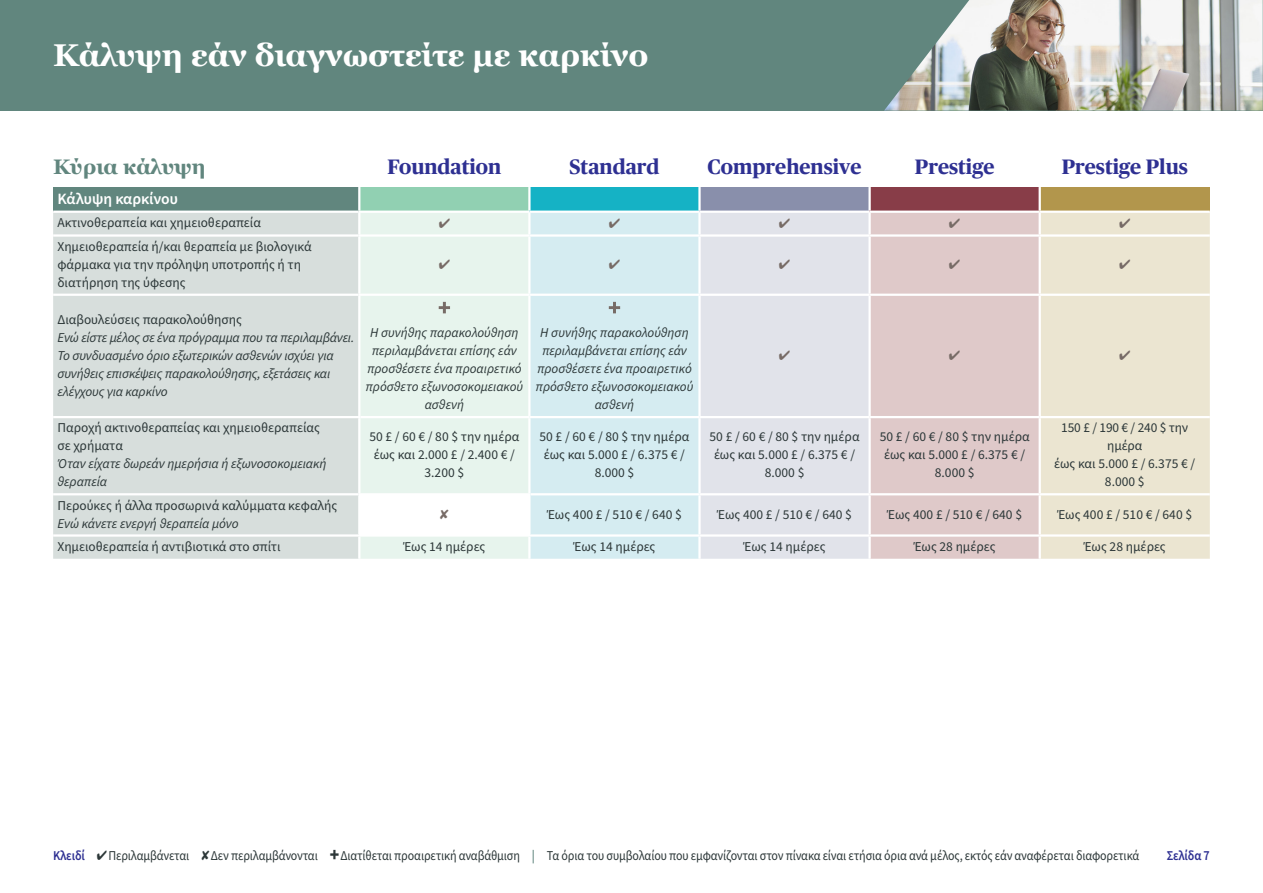
<style>
.page{position:relative;width:1263px;height:893px;background:#fff}
.page>*{position:absolute;margin:0;border:0;box-sizing:border-box;transform-origin:0 0}
.Main_title{font:700 31.5px "Georgia";color:#fff}
.t1{font:700 21px "Publico Headline Web";color:#2e3092}
.t2{font:700 21px "Georgia";color:#61867e}
.Table_Dividers{font:600 15.75px "Source Sans Pro";letter-spacing:-.005em;color:#fff}
.Table_Body_Grey{font:13.5px/18px "Source Sans Pro";color:#2c3738;text-align:center}
.Table_Body_Grey-2{font:italic 13.5px/18px "Source Sans Pro";color:#2c3738}
.body_copy_-_larger{font:13.5px "Source Sans Pro";letter-spacing:-.01em;color:#2c3738;scale:.9 1}
.body_copy_-_larger-2{font:600 13.5px "Source Sans Pro";letter-spacing:-.015em;color:#2e3092;scale:.9 1}
.s1{font-weight:600;color:#2e3092}
.s2{font-weight:900;font-size:19.5px}
.s3{font-weight:600;color:#61867e}
</style>
<div class="page">
<div style="left:0;top:0;width:1263px;height:111px;background:#61867e"></div>
<div style="left:53px;top:187px;width:306px;height:25px;background:#61867e"></div>
<div style="left:359px;top:187px;width:170px;height:25px;background:#91d0b2"></div>
<div style="left:529px;top:187px;width:170px;height:25px;background:#15b2c5"></div>
<div style="left:699px;top:187px;width:171px;height:25px;background:#898fab"></div>
<div style="left:870px;top:187px;width:170px;height:25px;background:#883d48"></div>
<div style="left:1040px;top:187px;width:170px;height:25px;background:#b2964c"></div>
<div style="left:53px;top:213px;width:305px;height:346px;background:#d7dedc"></div>
<div style="left:360px;top:213px;width:168px;height:346px;background:#e7f4ed"></div>
<div style="left:530px;top:213px;width:168px;height:346px;background:#d5ecf1"></div>
<div style="left:701px;top:213px;width:167px;height:346px;background:#e1e3ea"></div>
<div style="left:871px;top:213px;width:167px;height:346px;background:#dfc9c9"></div>
<div style="left:1041px;top:213px;width:169px;height:346px;background:#ebe5d1"></div>
<div style="left:359px;top:494px;width:170px;height:41px;background:#fff"></div>
<hr style="left:358px;top:294px;width:171px;height:2px;background:#fff">
<hr style="left:529px;top:294px;width:170px;height:2px;background:#fff">
<hr style="left:360px;top:416px;width:169px;height:2px;background:#fff">
<hr style="left:529px;top:416px;width:170px;height:2px;background:#fff">
<hr style="left:358px;top:187px;width:2px;height:24px;background:#fff">
<hr style="left:528px;top:187px;width:2px;height:24px;background:#fff">
<hr style="left:698px;top:187px;width:3px;height:24px;background:#fff">
<hr style="left:868px;top:187px;width:3px;height:24px;background:#fff">
<hr style="left:1038px;top:187px;width:3px;height:24px;background:#fff">
<hr style="left:530px;top:493px;width:169px;height:2px;background:#fff">
<hr style="left:53px;top:211px;width:305px;height:2px;background:#fff">
<hr style="left:53px;top:234px;width:305px;height:3px;background:#fff">
<hr style="left:53px;top:294px;width:305px;height:2px;background:#fff">
<hr style="left:53px;top:416px;width:307px;height:2px;background:#fff">
<hr style="left:53px;top:493px;width:305px;height:2px;background:#fff">
<hr style="left:699px;top:493px;width:171px;height:2px;background:#fff">
<hr style="left:870px;top:493px;width:170px;height:2px;background:#fff">
<hr style="left:1040px;top:493px;width:170px;height:2px;background:#fff">
<hr style="left:53px;top:534px;width:306px;height:3px;background:#fff">
<hr style="left:359px;top:534px;width:170px;height:3px;background:#fff">
<hr style="left:529px;top:534px;width:170px;height:3px;background:#fff">
<hr style="left:699px;top:534px;width:171px;height:3px;background:#fff">
<hr style="left:870px;top:534px;width:170px;height:3px;background:#fff">
<hr style="left:1040px;top:534px;width:170px;height:3px;background:#fff">
<hr style="left:358px;top:493px;width:172px;height:2px;background:#fff">
<hr style="left:358px;top:211px;width:171px;height:2px;background:#fff">
<hr style="left:529px;top:211px;width:170px;height:2px;background:#fff">
<hr style="left:699px;top:211px;width:171px;height:2px;background:#fff">
<hr style="left:870px;top:211px;width:170px;height:2px;background:#fff">
<hr style="left:1040px;top:211px;width:170px;height:2px;background:#fff">
<hr style="left:358px;top:234px;width:171px;height:3px;background:#fff">
<hr style="left:529px;top:234px;width:170px;height:3px;background:#fff">
<hr style="left:699px;top:234px;width:171px;height:3px;background:#fff">
<hr style="left:870px;top:234px;width:170px;height:3px;background:#fff">
<hr style="left:1040px;top:234px;width:170px;height:3px;background:#fff">
<hr style="left:699px;top:294px;width:171px;height:2px;background:#fff">
<hr style="left:870px;top:294px;width:170px;height:2px;background:#fff">
<hr style="left:1040px;top:294px;width:170px;height:2px;background:#fff">
<hr style="left:699px;top:416px;width:171px;height:2px;background:#fff">
<hr style="left:870px;top:416px;width:170px;height:2px;background:#fff">
<hr style="left:1040px;top:416px;width:170px;height:2px;background:#fff">
<svg style="left:439px;top:302px;width:11px;height:11px"></svg>
<svg style="left:609px;top:302px;width:11px;height:11px"></svg>
<img style="left:884px;top:0;width:379px;height:111px">
<svg style="left:439px;top:218px;width:11px;height:10px"></svg>
<svg style="left:609px;top:218px;width:11px;height:10px"></svg>
<svg style="left:779px;top:218px;width:11px;height:10px"></svg>
<svg style="left:949px;top:218px;width:11px;height:10px"></svg>
<svg style="left:1119px;top:218px;width:11px;height:10px"></svg>
<svg style="left:439px;top:259px;width:11px;height:10px"></svg>
<svg style="left:609px;top:259px;width:11px;height:10px"></svg>
<svg style="left:779px;top:259px;width:11px;height:10px"></svg>
<svg style="left:949px;top:259px;width:11px;height:10px"></svg>
<svg style="left:1119px;top:259px;width:11px;height:10px"></svg>
<svg style="left:779px;top:350px;width:11px;height:10px"></svg>
<svg style="left:949px;top:350px;width:11px;height:10px"></svg>
<svg style="left:1119px;top:350px;width:11px;height:10px"></svg>
<p class="Main_title" style="left:53px;top:35px;width:597px">Κάλυψη εάν διαγνωστείτε με καρκίνο</p>
<p class="t2" style="left:53px;top:153px;width:154px">Κύρια κάλυψη</p>
<p class="t1" style="left:388px;top:158px;width:115px">Foundation</p>
<p class="t1" style="left:570px;top:158px;width:91px">Standard</p>
<p class="t1" style="left:708px;top:158px;width:155px">Comprehensive</p>
<p class="t1" style="left:915px;top:158px;width:81px">Prestige</p>
<p class="t1" style="left:1062px;top:158px;width:128px">Prestige Plus</p>
<p class="Table_Dividers" style="left:57px;top:188px;width:122px">Κάλυψη καρκίνου</p>
<p class="Table_Body_Grey" style="left:57px;top:214px;width:205px">Ακτινοθεραπεία και χημειοθεραπεία</p>
<p class="Table_Body_Grey" style="left:57px;top:238px;width:256px;text-align:left">Χημειοθεραπεία ή/και θεραπεία με βιολογικά φάρμακα για την πρόληψη υποτροπής ή τη διατήρηση της ύφεσης</p>
<p class="Table_Body_Grey" style="left:57px;top:310px;width:186px">Διαβουλεύσεις παρακολούθησης</p>
<p class="Table_Body_Grey-2" style="left:57px;top:328px;width:298px">Ενώ είστε μέλος σε ένα πρόγραμμα που τα περιλαμβάνει.<br>Το συνδυασμένο όριο εξωτερικών ασθενών ισχύει για συνήθεις επισκέψεις παρακολούθησης, εξετάσεις και ελέγχους για καρκίνο</p>
<p class="Table_Body_Grey-2" style="left:365px;top:324px;width:159px;text-align:center">Η συνήθης παρακολούθηση περιλαμβάνεται επίσης εάν προσθέσετε ένα προαιρετικό πρόσθετο εξωνοσοκομειακού ασθενή</p>
<p class="Table_Body_Grey-2" style="left:536px;top:324px;width:159px;text-align:center">Η συνήθης παρακολούθηση περιλαμβάνεται επίσης εάν προσθέσετε ένα προαιρετικό πρόσθετο εξωνοσοκομειακού ασθενή</p>
<p class="Table_Body_Grey" style="left:57px;top:419px;width:264px;text-align:left">Παροχή ακτινοθεραπείας και χημειοθεραπείας σε χρήματα</p>
<p class="Table_Body_Grey-2" style="left:57px;top:455px;width:270px">Όταν είχατε δωρεάν ημερήσια ή εξωνοσοκομειακή θεραπεία</p>
<p class="Table_Body_Grey" style="left:369px;top:428px;width:151px">50 £ / 60 € / 80 $ την ημέρα έως και 2.000 £ / 2.400 € /<br>3.200 $</p>
<p class="Table_Body_Grey" style="left:539px;top:428px;width:151px">50 £ / 60 € / 80 $ την ημέρα έως και 5.000 £ / 6.375 € /<br>8.000 $</p>
<p class="Table_Body_Grey" style="left:710px;top:428px;width:151px">50 £ / 60 € / 80 $ την ημέρα έως και 5.000 £ / 6.375 € /<br>8.000 $</p>
<p class="Table_Body_Grey" style="left:880px;top:428px;width:151px">50 £ / 60 € / 80 $ την ημέρα έως και 5.000 £ / 6.375 € /<br>8.000 $</p>
<p class="Table_Body_Grey" style="left:1054px;top:419px;width:142px">150 £ / 190 € / 240 $ την ημέρα<br>έως και 5.000 £ / 6.375 € /<br>8.000 $</p>
<p class="Table_Body_Grey" style="left:57px;top:496px;width:281px">Περούκες ή άλλα προσωρινά καλύμματα κεφαλής</p>
<p class="Table_Body_Grey-2" style="left:57px;top:514px;width:183px">Ενώ κάνετε ενεργή θεραπεία μόνο</p>
<p class="Table_Body_Grey" style="left:547px;top:505px;width:136px">Έως 400 £ / 510 € / 640 $</p>
<p class="Table_Body_Grey" style="left:717px;top:505px;width:136px">Έως 400 £ / 510 € / 640 $</p>
<p class="Table_Body_Grey" style="left:887px;top:505px;width:136px">Έως 400 £ / 510 € / 640 $</p>
<p class="Table_Body_Grey" style="left:1057px;top:505px;width:136px">Έως 400 £ / 510 € / 640 $</p>
<p class="Table_Body_Grey" style="left:57px;top:538px;width:225px">Χημειοθεραπεία ή αντιβιοτικά στο σπίτι</p>
<p class="Table_Body_Grey" style="left:403px;top:538px;width:83px">Έως 14 ημέρες</p>
<p class="Table_Body_Grey" style="left:573px;top:538px;width:83px">Έως 14 ημέρες</p>
<p class="Table_Body_Grey" style="left:743px;top:538px;width:83px">Έως 14 ημέρες</p>
<p class="Table_Body_Grey" style="left:914px;top:538px;width:83px">Έως 28 ημέρες</p>
<p class="Table_Body_Grey" style="left:1084px;top:538px;width:83px">Έως 28 ημέρες</p>
<p class="body_copy_-_larger" style="left:53px;top:846px;width:153px"><span class="s1">Κλειδί</span> ✔Περιλαμβάνεται</p>
<p class="body_copy_-_larger" style="left:211px;top:846px;width:1033px">Δεν περιλαμβάνονται <span class="s2">+</span>Διατίθεται προαιρετική αναβάθμιση <span class="s3">|</span> Τα όρια του συμβολαίου που εμφανίζονται στον πίνακα είναι ετήσια όρια ανά μέλος, εκτός εάν αναφέρεται διαφορετικά</p>
<p class="body_copy_-_larger-2" style="left:1167px;top:846px;width:49px">Σελίδα 7</p>
</div>
